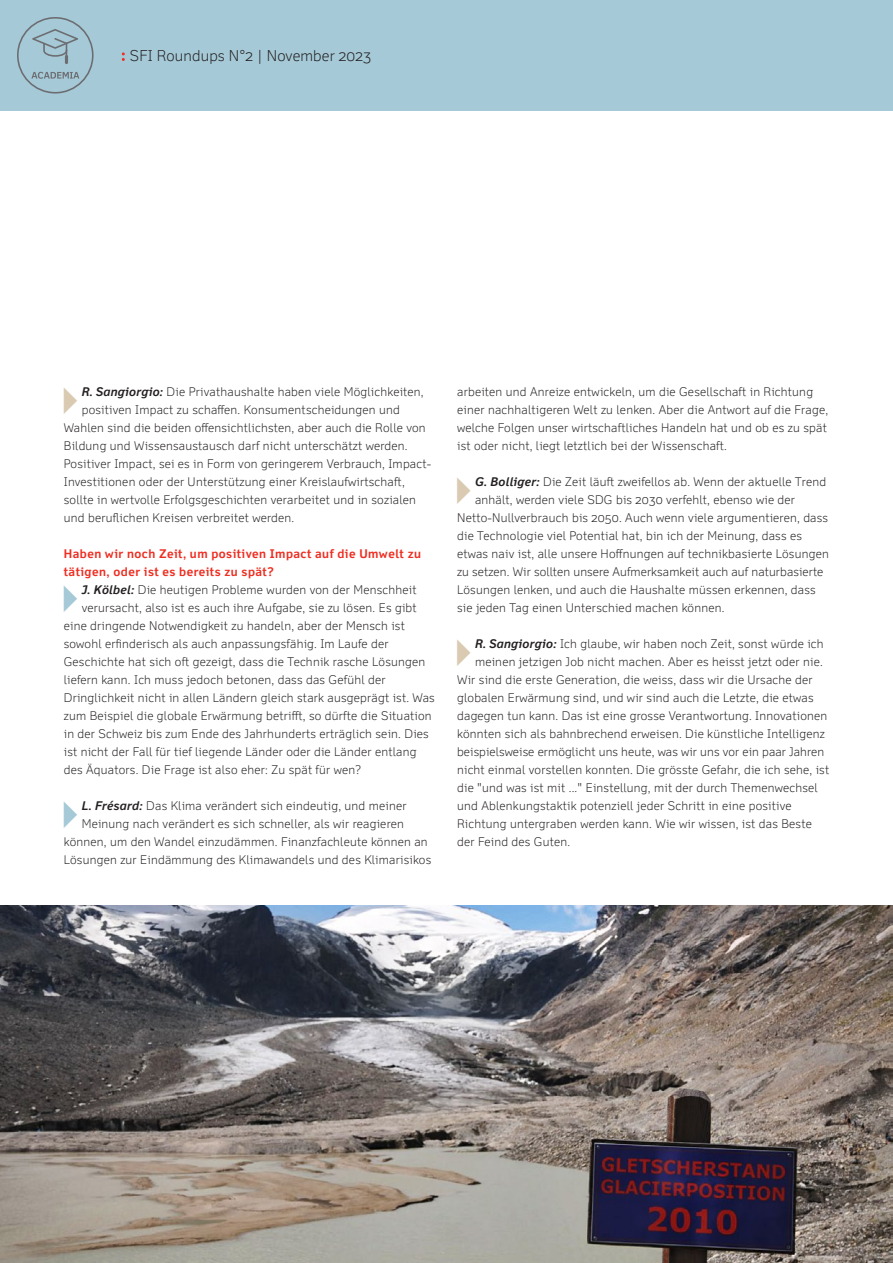
<style>
.page{position:relative;width:893px;height:1263px;background:#fff}
.page>*{position:absolute;margin:0;border:0;box-sizing:border-box;transform-origin:0 0}
.t1{font:300 15px "Felbridge Pro";letter-spacing:.01em;color:#231f20}
.Copy{font:300 12px/18px "Felbridge Pro";letter-spacing:.02em;color:#231f20}
.Subtitle_ohne_absatz{font:700 12px/18px "Felbridge Pro";letter-spacing:.04em;color:#ee2e22}
.s1{font-family:"New Baskerville Std";font-weight:400;font-size:16.5px;color:#ee2e22}
.s2{font-weight:700;font-style:italic}
</style>
<div class="page">
<div style="left:0;top:0;width:893px;height:111px;background:#a5c9d7"></div>
<svg style="left:17px;top:17px;width:77px;height:77px"></svg>
<img style="left:0;top:906px;width:893px;height:357px">
<p class="t1" style="left:121px;top:47px;width:252px"><span class="s1">:</span> SFI Roundups N°2 | November 2023</p>
<p class="Copy" style="left:82px;top:382px;width:343px"><span class="s2">R. Sangiorgio:</span> Die Privathaushalte haben viele Möglichkeiten,</p>
<p class="Copy" style="left:82px;top:400px;width:320px">positiven Impact zu schaffen. Konsumentscheidungen und</p>
<p class="Copy" style="left:64px;top:418px;width:363px">Wahlen sind die beiden offensichtlichsten, aber auch die Rolle von</p>
<p class="Copy" style="left:64px;top:436px;width:345px">Bildung und Wissensaustausch darf nicht unterschätzt werden.</p>
<p class="Copy" style="left:64px;top:454px;width:369px">Positiver Impact, sei es in Form von geringerem Verbrauch, Impact-</p>
<p class="Copy" style="left:64px;top:472px;width:342px">Investitionen oder der Unterstützung einer Kreislaufwirtschaft,</p>
<p class="Copy" style="left:64px;top:490px;width:354px">sollte in wertvolle Erfolgsgeschichten verarbeitet und in sozialen</p>
<p class="Copy" style="left:64px;top:508px;width:232px">und beruflichen Kreisen verbreitet werden.</p>
<p class="Subtitle_ohne_absatz" style="left:64px;top:544px;width:359px">Haben wir noch Zeit, um positiven Impact auf die Umwelt zu tätigen, oder ist es bereits zu spät?</p>
<p class="Copy" style="left:82px;top:580px;width:336px"><span class="s2">J. Kölbel:</span> Die heutigen Probleme wurden von der Menschheit</p>
<p class="Copy" style="left:82px;top:598px;width:336px">verursacht, also ist es auch ihre Aufgabe, sie zu lösen. Es gibt</p>
<p class="Copy" style="left:64px;top:616px;width:343px">eine dringende Notwendigkeit zu handeln, aber der Mensch ist</p>
<p class="Copy" style="left:64px;top:634px;width:326px">sowohl erfinderisch als auch anpassungsfähig. Im Laufe der</p>
<p class="Copy" style="left:64px;top:652px;width:363px">Geschichte hat sich oft gezeigt, dass die Technik rasche Lösungen</p>
<p class="Copy" style="left:64px;top:670px;width:323px">liefern kann. Ich muss jedoch betonen, dass das Gefühl der</p>
<p class="Copy" style="left:64px;top:688px;width:373px">Dringlichkeit nicht in allen Ländern gleich stark ausgeprägt ist. Was</p>
<p class="Copy" style="left:64px;top:706px;width:369px">zum Beispiel die globale Erwärmung betrifft, so dürfte die Situation</p>
<p class="Copy" style="left:64px;top:724px;width:366px">in der Schweiz bis zum Ende des Jahrhunderts erträglich sein. Dies</p>
<p class="Copy" style="left:64px;top:742px;width:354px">ist nicht der Fall für tief liegende Länder oder die Länder entlang</p>
<p class="Copy" style="left:64px;top:760px;width:299px">des Äquators. Die Frage ist also eher: Zu spät für wen?</p>
<p class="Copy" style="left:82px;top:796px;width:326px"><span class="s2">L. Frésard:</span> Das Klima verändert sich eindeutig, und meiner</p>
<p class="Copy" style="left:82px;top:814px;width:324px">Meinung nach verändert es sich schneller, als wir reagieren</p>
<p class="Copy" style="left:64px;top:832px;width:365px">können, um den Wandel einzudämmen. Finanzfachleute können an</p>
<p class="Copy" style="left:64px;top:850px;width:369px">Lösungen zur Eindämmung des Klimawandels und des Klimarisikos</p>
<p class="Copy" style="left:457px;top:382px;width:373px">arbeiten und Anreize entwickeln, um die Gesellschaft in Richtung einer nachhaltigeren Welt zu lenken. Aber die Antwort auf die Frage, welche Folgen unser wirtschaftliches Handeln hat und ob es zu spät ist oder nicht, liegt letztlich bei der Wissenschaft.</p>
<p class="Copy" style="left:475px;top:472px;width:353px"><span class="s2">G. Bolliger:</span> Die Zeit läuft zweifellos ab. Wenn der aktuelle Trend</p>
<p class="Copy" style="left:475px;top:490px;width:322px">anhält, werden viele SDG bis 2030 verfehlt, ebenso wie der</p>
<p class="Copy" style="left:457px;top:508px;width:373px">Netto-Nullverbrauch bis 2050. Auch wenn viele argumentieren, dass</p>
<p class="Copy" style="left:457px;top:526px;width:346px">die Technologie viel Potential hat, bin ich der Meinung, dass es</p>
<p class="Copy" style="left:457px;top:544px;width:373px">etwas naiv ist, alle unsere Hoffnungen auf technikbasierte Lösungen</p>
<p class="Copy" style="left:457px;top:562px;width:368px">zu setzen. Wir sollten unsere Aufmerksamkeit auch auf naturbasierte</p>
<p class="Copy" style="left:457px;top:580px;width:360px">Lösungen lenken, und auch die Haushalte müssen erkennen, dass</p>
<p class="Copy" style="left:457px;top:598px;width:269px">sie jeden Tag einen Unterschied machen können.</p>
<p class="Copy" style="left:475px;top:634px;width:350px"><span class="s2">R. Sangiorgio:</span> Ich glaube, wir haben noch Zeit, sonst würde ich</p>
<p class="Copy" style="left:475px;top:652px;width:349px">meinen jetzigen Job nicht machen. Aber es heisst jetzt oder nie.</p>
<p class="Copy" style="left:457px;top:670px;width:357px">Wir sind die erste Generation, die weiss, dass wir die Ursache der</p>
<p class="Copy" style="left:457px;top:688px;width:358px">globalen Erwärmung sind, und wir sind auch die Letzte, die etwas</p>
<p class="Copy" style="left:457px;top:706px;width:372px">dagegen tun kann. Das ist eine grosse Verantwortung. Innovationen</p>
<p class="Copy" style="left:457px;top:724px;width:369px">könnten sich als bahnbrechend erweisen. Die künstliche Intelligenz</p>
<p class="Copy" style="left:457px;top:742px;width:369px">beispielsweise ermöglicht uns heute, was wir uns vor ein paar Jahren</p>
<p class="Copy" style="left:457px;top:760px;width:374px">nicht einmal vorstellen konnten. Die grösste Gefahr, die ich sehe, ist</p>
<p class="Copy" style="left:457px;top:778px;width:362px">die "und was ist mit ..." Einstellung, mit der durch Themenwechsel</p>
<p class="Copy" style="left:457px;top:796px;width:336px">und Ablenkungstaktik potenziell jeder Schritt in eine positive</p>
<p class="Copy" style="left:457px;top:814px;width:356px">Richtung untergraben werden kann. Wie wir wissen, ist das Beste</p>
<p class="Copy" style="left:457px;top:832px;width:115px">der Feind des Guten.</p>
</div>
